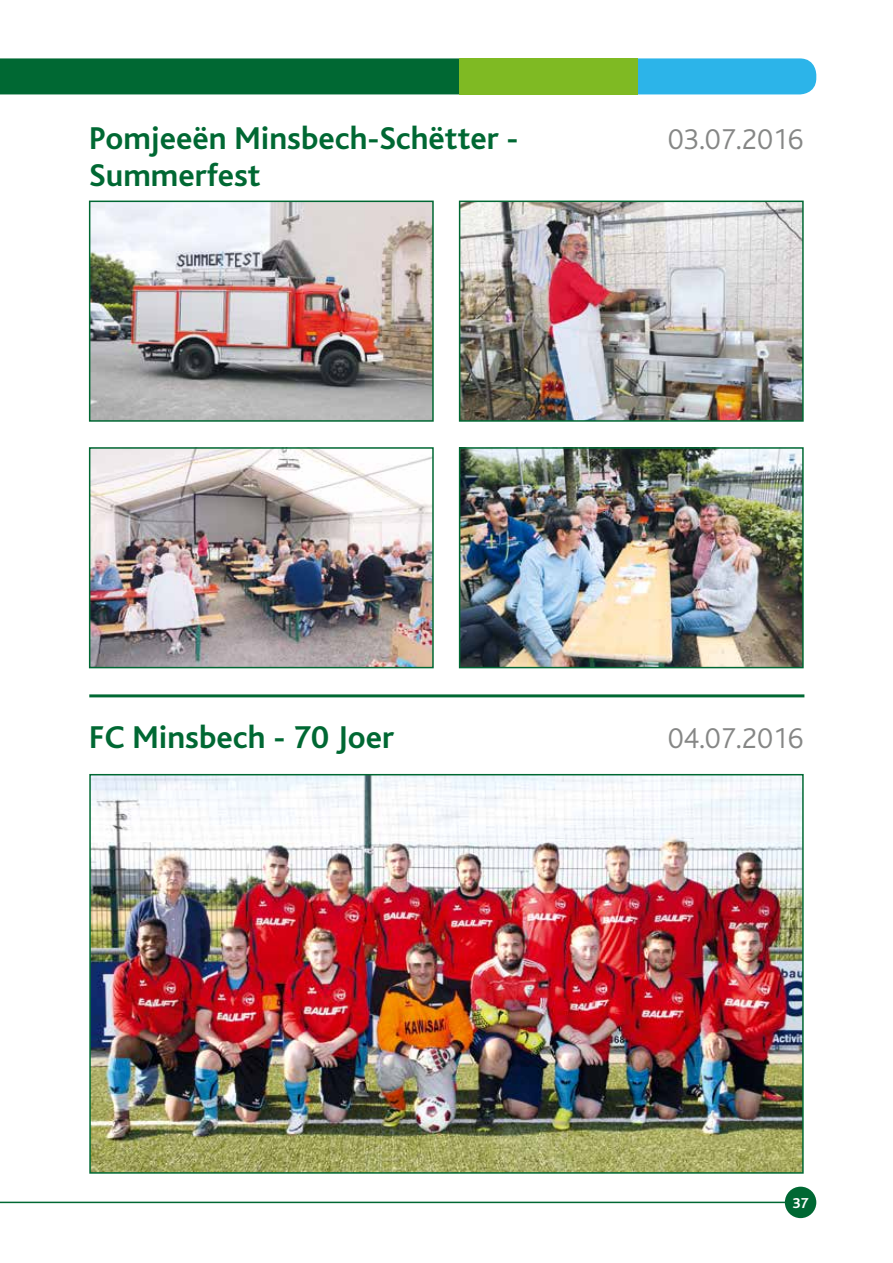
<style>
.page{position:relative;width:893px;height:1263px;background:#fff}
.page>*{position:absolute;margin:0;border:0;box-sizing:border-box;transform-origin:0 0}
.t1{font:700 33px "Bliss";color:#006833}
.t2{font:300 30px "Bliss";color:#868786}
.t3{font:700 15px "Bliss";color:#fff}
</style>
<div class="page">
<div style="left:0;top:58px;width:459px;height:36px;background:#006833"></div>
<hr style="left:0;top:1201px;width:811px;height:2px;background:#006833">
<div style="left:785px;top:1187px;width:31px;height:31px;background:#006833;border-radius:50%"></div>
<div style="left:577px;top:58px;width:239px;height:36px;background:#2cb4e9;border-radius:16px"></div>
<div style="left:459px;top:58px;width:179px;height:36px;background:#7fba23"></div>
<img style="left:92px;top:204px;width:339px;height:215px">
<div style="left:89px;top:201px;width:345px;height:221px;border:2px solid #006833"></div>
<img style="left:92px;top:450px;width:339px;height:215px">
<div style="left:89px;top:447px;width:345px;height:221px;border:2px solid #006833"></div>
<img style="left:462px;top:204px;width:339px;height:215px">
<div style="left:459px;top:201px;width:345px;height:221px;border:2px solid #006833"></div>
<img style="left:92px;top:777px;width:709px;height:394px">
<div style="left:89px;top:774px;width:715px;height:400px;border:2px solid #006833"></div>
<img style="left:462px;top:450px;width:339px;height:215px">
<div style="left:459px;top:447px;width:345px;height:221px;border:2px solid #006833"></div>
<hr style="left:89px;top:694px;width:715px;height:3px;background:#006833">
<p class="t1" style="left:89px;top:121px;width:431px">Pomjeeën Minsbech-Schëtter -</p>
<p class="t2" style="left:668px;top:123px;width:137px">03.07.2016</p>
<p class="t1" style="left:89px;top:158px;width:173px">Summerfest</p>
<p class="t1" style="left:89px;top:720px;width:306px">FC Minsbech - 70 Joer</p>
<p class="t2" style="left:668px;top:723px;width:137px">04.07.2016</p>
<p class="t3" style="left:793px;top:1195px;width:17px">37</p>
</div>
